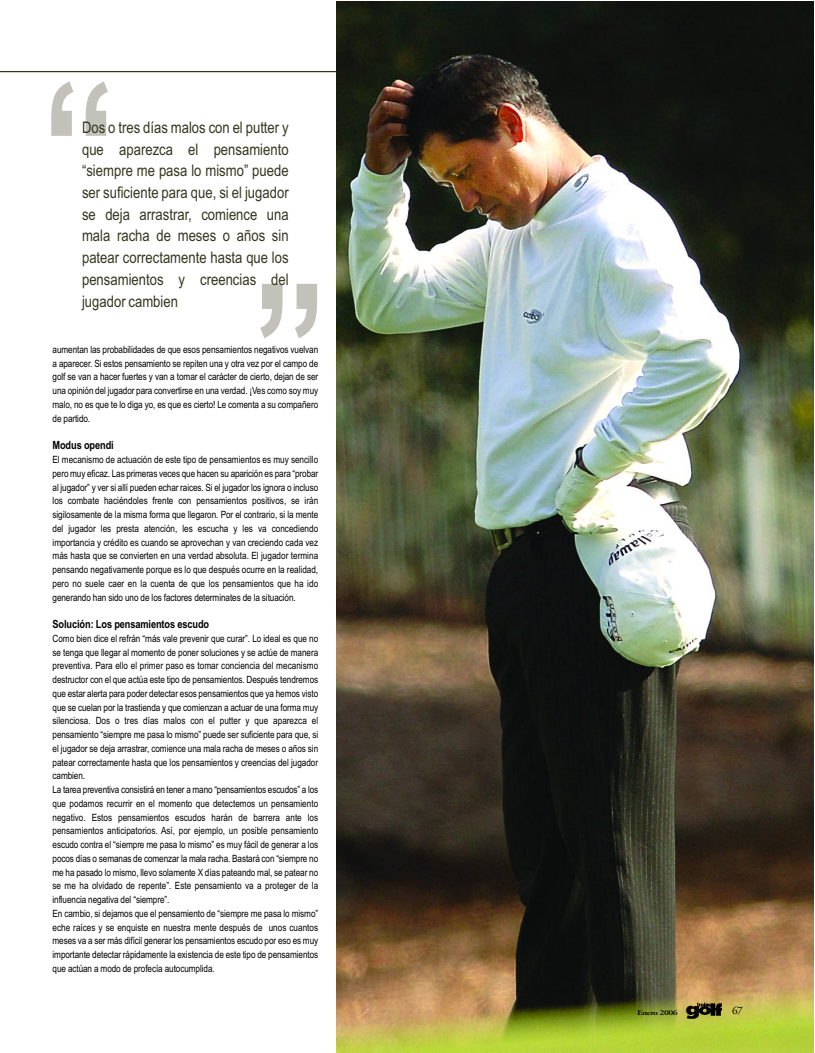
<style>
.page{position:relative;width:815px;height:1053px;background:#fff}
.page>*{position:absolute;margin:0;border:0;box-sizing:border-box;transform-origin:0 0}
.t1{font:700 183px "Arial Narrow";color:#c2c2bb}
.t2{font:16px/21.6px "Arial Narrow";color:#34351e;text-align:justify}
.t3{font:700 11.25px "Arial Narrow";letter-spacing:-.01em;color:#000}
.t4{font:11.25px "Adobe Garamond";color:#000}
.t5{font:10px/13.8px "Arial Narrow";letter-spacing:-.01em;color:#000;text-align:justify}
.t6{font:600 7.5px "Adobe Garamond";letter-spacing:-.05em;color:#000;scale:1.3 1}
</style>
<div class="page">
<img style="left:336px;top:1px;width:478px;height:1051px">
<img style="left:687px;top:1001px;width:35px;height:18px">
<hr style="left:0;top:71px;width:336px;height:1px;background:#34351e">
<h1 class="t1" style="left:42px;top:82px;width:77px">“</h1>
<p class="t2" style="left:82px;top:118px;width:208px">Dos o tres días malos con el putter y que aparezca el pensamiento “siempre me pasa lo mismo” puede ser suficiente para que, si el jugador se deja arrastrar, comience una mala racha de meses o años sin patear correctamente hasta que los pensamientos y creencias del jugador cambien</p>
<h1 class="t1" style="left:253px;top:284px;width:77px">”</h1>
<p class="t5" style="left:53px;top:343px;width:267px">aumentan las probabilidades de que esos pensamientos negativos vuelvan a aparecer. Si estos pensamiento se repiten una y otra vez por el campo de golf se van a hacer fuertes y van a tomar el carácter de cierto, dejan de ser una opinión del jugador para convertirse en una verdad. ¡Ves como soy muy malo, no es que te lo diga yo, es que es cierto! Le comenta a su compañero de partido.</p>
<p class="t3" style="left:53px;top:441px;width:63px">Modus opendi</p>
<p class="t5" style="left:53px;top:453px;width:267px">El mecanismo de actuación de este tipo de pensamientos es muy sencillo pero muy eficaz. Las primeras veces que hacen su aparición es para “probar al jugador” y ver si allí pueden echar raices. Si el jugador los ignora o incluso los combate haciéndoles frente con pensamientos positivos, se irán sigilosamente de la misma forma que llegaron. Por el contrario, si la mente del jugador les presta atención, les escucha y les va concediendo importancia y crédito es cuando se aprovechan y van creciendo cada vez más hasta que se convierten en una verdad absoluta. El jugador termina pensando negativamente porque es lo que después ocurre en la realidad, pero no suele caer en la cuenta de que los pensamientos que ha ido generando han sido uno de los factores determinates de la situación.</p>
<p class="t3" style="left:53px;top:620px;width:158px">Solución: Los pensamientos escudo</p>
<p class="t5" style="left:53px;top:632px;width:267px;text-align:left">Como bien dice el refrán “más vale prevenir que curar”. Lo ideal es que no se tenga que llegar al momento de poner soluciones y se actúe de manera preventiva. Para ello el primer paso es tomar conciencia del mecanismo destructor con el que actúa este tipo de pensamientos. Después tendremos que estar alerta para poder detectar esos pensamientos que ya hemos visto que se cuelan por la trastienda y que comienzan a actuar de una forma muy silenciosa. Dos o tres días malos con el putter y que aparezca el pensamiento “siempre me pasa lo mismo” puede ser suficiente para que, si el jugador se deja arrastrar, comience una mala racha de meses o años sin patear correctamente hasta que los pensamientos y creencias del jugador cambien.<br>La tarea preventiva consistirá en tener a mano “pensamientos escudos” a los que podamos recurrir en el momento que detectemos un pensamiento negativo. Estos pensamientos escudos harán de barrera ante los pensamientos anticipatorios. Así, por ejemplo, un posible pensamiento escudo contra el “siempre me pasa lo mismo” es muy fácil de generar a los pocos días o semanas de comenzar la mala racha. Bastará con “siempre no me ha pasado lo mismo, llevo solamente X días pateando mal, se patear no se me ha olvidado de repente”. Este pensamiento va a proteger de la influencia negativa del “siempre”.<br>En cambio, si dejamos que el pensamiento de “siempre me pasa lo mismo” eche raíces y se enquiste en nuestra mente después de unos cuantos meses va a ser más difícil generar los pensamientos escudo por eso es muy importante detectar rápidamente la existencia de este tipo de pensamientos que actúan a modo de profecía autocumplida.</p>
<p class="t6" style="left:637px;top:1009px;width:33px">Enero 2006</p>
<p class="t4" style="left:732px;top:1006px;width:12px">67</p>
</div>
